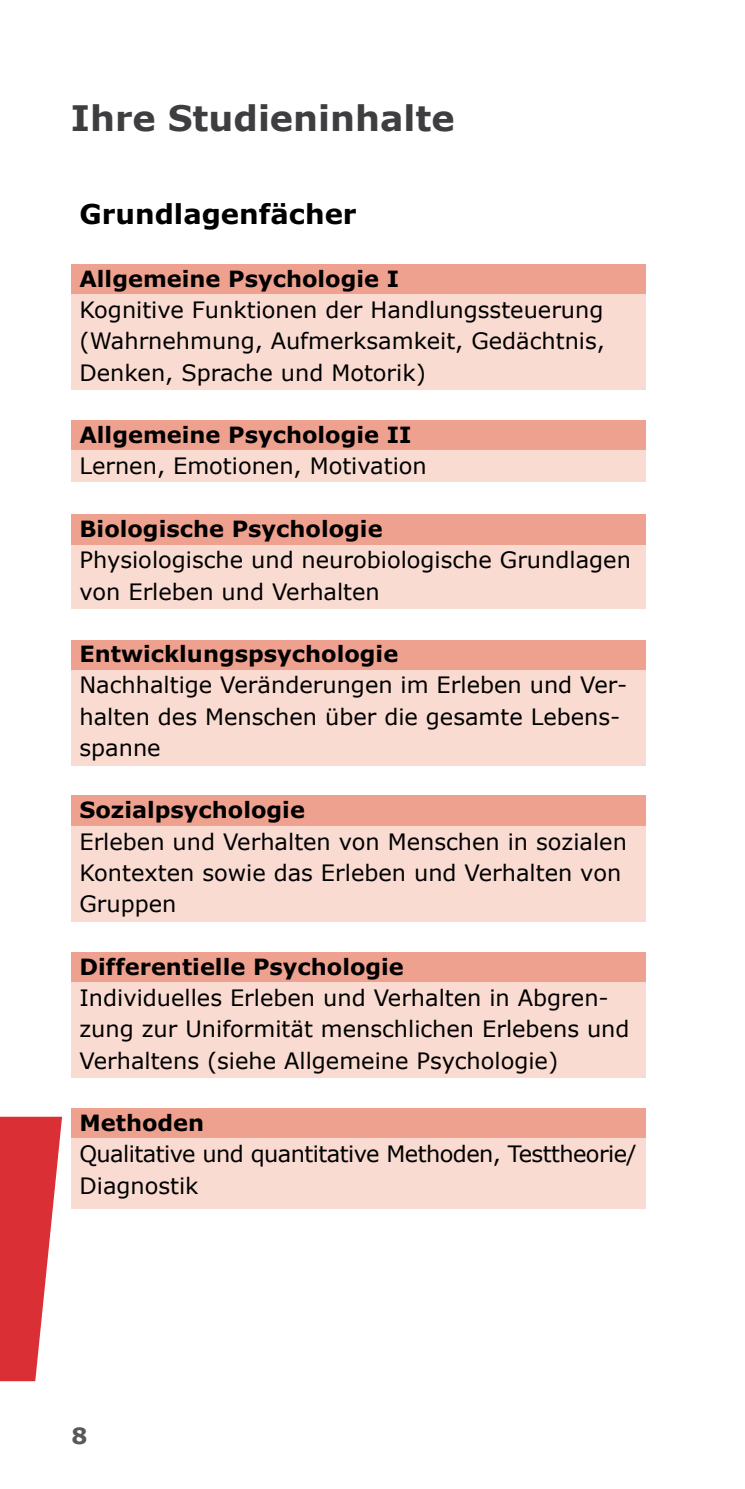
<style>
.page{position:relative;width:745px;height:1489px;background:#fff}
.page>*{position:absolute;margin:0;border:0;box-sizing:border-box;transform-origin:0 0}
.t1{font:700 35px "Verdana";color:#3e3d40}
.t2{font:700 27.5px "Verdana";color:#000}
.t3{font:22.5px/31.2px "Verdana";color:#000}
.t4{font:700 22.5px "Verdana";color:#000}
.t5{font:22.5px/31.2px "Verdana";letter-spacing:-.025em;color:#000}
.t6{font:700 22.5px "Verdana";color:#58585a}
</style>
<div class="page">
<svg style="left:0;top:1116px;width:62px;height:264px"></svg>
<div style="left:71px;top:264px;width:574px;height:30px;background:#eea18f"></div>
<div style="left:71px;top:420px;width:574px;height:30px;background:#eea18f"></div>
<div style="left:71px;top:514px;width:574px;height:31px;background:#eea18f"></div>
<div style="left:71px;top:640px;width:574px;height:30px;background:#eea18f"></div>
<div style="left:71px;top:795px;width:574px;height:31px;background:#eea18f"></div>
<div style="left:71px;top:952px;width:574px;height:30px;background:#eea18f"></div>
<div style="left:71px;top:1108px;width:574px;height:30px;background:#eea18f"></div>
<div style="left:71px;top:294px;width:574px;height:96px;background:#f9dbd1"></div>
<div style="left:71px;top:450px;width:574px;height:31px;background:#f9dbd1"></div>
<div style="left:71px;top:544px;width:574px;height:64px;background:#f9dbd1"></div>
<div style="left:71px;top:670px;width:574px;height:95px;background:#f9dbd1"></div>
<div style="left:71px;top:825px;width:574px;height:96px;background:#f9dbd1"></div>
<div style="left:71px;top:982px;width:574px;height:96px;background:#f9dbd1"></div>
<div style="left:71px;top:1138px;width:574px;height:70px;background:#f9dbd1"></div>
<h1 class="t1" style="left:71px;top:93px;width:385px">Ihre Studieninhalte</h1>
<p class="t2" style="left:79px;top:197px;width:278px">Grundlagenfächer</p>
<p class="t4" style="left:79px;top:264px;width:321px">Allgemeine Psychologie I</p>
<p class="t3" style="left:79px;top:294px;width:527px;text-align:justify">Kognitive Funktionen der Handlungssteuerung (Wahrnehmung, Aufmerksamkeit, Gedächtnis, Denken, Sprache und Motorik)</p>
<p class="t4" style="left:79px;top:420px;width:333px">Allgemeine Psychologie II</p>
<p class="t3" style="left:79px;top:450px;width:348px">Lernen, Emotionen, Motivation</p>
<p class="t4" style="left:79px;top:514px;width:304px">Biologische Psychologie</p>
<p class="t3" style="left:79px;top:544px;width:552px">Physiologische und neurobiologische Grundlagen von Erleben und Verhalten</p>
<p class="t4" style="left:79px;top:639px;width:320px">Entwicklungspsychologie</p>
<p class="t3" style="left:79px;top:669px;width:549px">Nachhaltige Veränderungen im Erleben und Ver&shy;halten des Menschen über die gesamte Lebens&shy;spanne</p>
<p class="t4" style="left:79px;top:796px;width:227px">Sozialpsychologie</p>
<p class="t3" style="left:79px;top:825px;width:548px">Erleben und Verhalten von Menschen in sozialen<br>Kontexten sowie das Erleben und Verhalten von<br>Gruppen</p>
<p class="t4" style="left:79px;top:952px;width:326px">Differentielle Psychologie</p>
<p class="t3" style="left:79px;top:981px;width:551px">Individuelles Erleben und Verhalten in Abgren&shy;zung zur Uniformität menschlichen Erlebens und<br>Verhaltens (siehe Allgemeine Psychologie)</p>
<p class="t4" style="left:79px;top:1108px;width:126px">Methoden</p>
<p class="t5" style="left:79px;top:1138px;width:558px">Qualitative und quantitative Methoden, Testtheorie/<br>Diagnostik</p>
<p class="t6" style="left:71px;top:1420px;width:17px">8</p>
</div>
